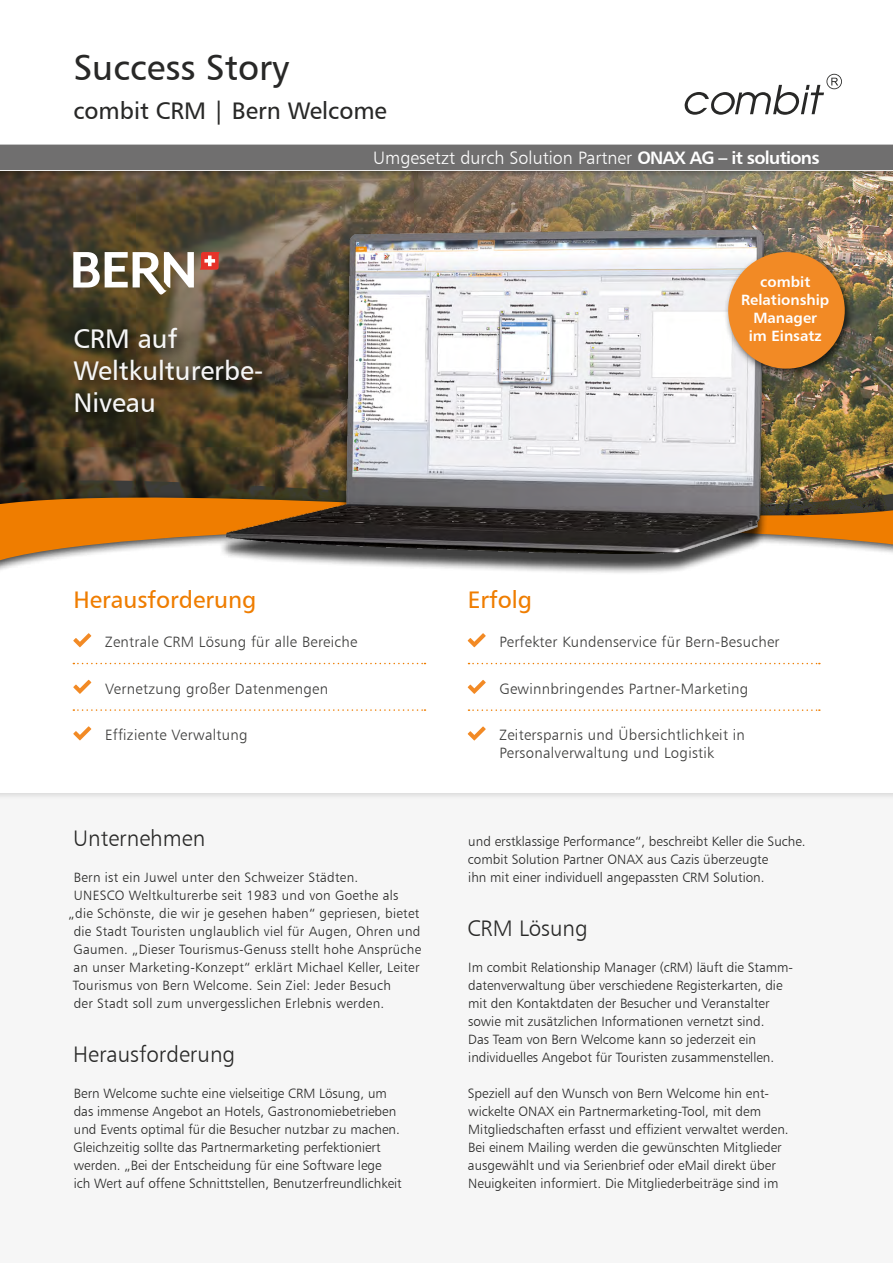
<style>
.page{position:relative;width:893px;height:1263px;background:#f6f6f6}
.page>*{position:absolute;margin:0;border:0;box-sizing:border-box;transform-origin:0 0}
.t1{font:36px "Humanist 777 BT Roman B";color:#282827}
.t2{font:27px/32.4px "Humanist 777 BT Roman B";color:#f6f6f6}
.t3{font:24px "Humanist 777 BT Roman B";color:#282827}
.t4{font:24px "Humanist 777 BT Roman B";color:#ef7d00}
.t5{font:22.5px "Humanist 777 BT Light B";color:#282827}
.t6{font:18px "Humanist 777 BT Light B";color:#fff}
.t7{font:15px/18px "Humanist 777 BT Light B";letter-spacing:.02em;color:#3c3c3b}
.t8{font:15px/17.9px "Humanist 777 BT Bold B";color:#fff;text-align:center}
.t9{font:13.5px/18px "Humanist 777 BT Light B";color:#282827}
.t10{font:13.5px "Humanist 777 BT Light B";letter-spacing:.02em;color:#282827}
.s1{font-family:"Humanist 777 BT Bold B"}
</style>
<div class="page">
<img style="left:0;top:179px;width:893px;height:298px">
<div style="left:0;top:513px;width:893px;height:288px;background:#000;opacity:.25"></div>
<div style="left:0;top:522px;width:893px;height:270px;background:#fff"></div>
<div style="left:71px;top:325px;width:205px;height:102px;background:#000;opacity:.75"></div>
<svg style="left:0;top:477px;width:893px;height:87px"></svg>
<div style="left:219px;top:234px;width:552px;height:341px;background:#000;opacity:.75"></div>
<img style="left:227px;top:229px;width:536px;height:325px">
<div style="left:0;top:0;width:893px;height:179px;background:#000;opacity:.75"></div>
<div style="left:0;top:0;width:893px;height:170px;background:#fff"></div>
<div style="left:0;top:145px;width:893px;height:25px;background:#706f6f"></div>
<svg style="left:684px;top:74px;width:158px;height:41px"></svg>
<svg style="left:200px;top:252px;width:20px;height:18px"></svg>
<svg style="left:73px;top:252px;width:121px;height:42px"></svg>
<svg style="left:73px;top:633px;width:18px;height:14px"></svg>
<svg style="left:73px;top:680px;width:18px;height:14px"></svg>
<svg style="left:73px;top:726px;width:18px;height:14px"></svg>
<svg style="left:73px;top:663px;width:352px;height:1px"></svg>
<svg style="left:73px;top:709px;width:352px;height:2px"></svg>
<svg style="left:468px;top:633px;width:18px;height:14px"></svg>
<svg style="left:468px;top:680px;width:18px;height:14px"></svg>
<svg style="left:468px;top:726px;width:18px;height:14px"></svg>
<svg style="left:468px;top:663px;width:352px;height:1px"></svg>
<svg style="left:468px;top:709px;width:352px;height:2px"></svg>
<div style="left:723px;top:247px;width:133px;height:133px;background:#000;opacity:.75"></div>
<div style="left:728px;top:252px;width:117px;height:117px;background:#f28a25;border-radius:50%"></div>
<h1 class="t1" style="left:73px;top:45px;width:217px">Success Story</h1>
<h3 class="t3" style="left:73px;top:96px;width:315px">combit CRM | Bern Welcome</h3>
<h3 class="t6" style="left:373px;top:147px;width:448px">Umgesetzt durch Solution Partner <span class="s1">ONAX AG – it solutions</span></h3>
<h2 class="t2" style="left:73px;top:322px;width:191px">CRM auf<br>Weltkulturerbe-<br>Niveau</h2>
<p class="t8" style="left:741px;top:272px;width:90px">combit<br>Relationship<br>Manager<br>im Einsatz</p>
<h3 class="t4" style="left:73px;top:585px;width:185px">Herausforderung</h3>
<p class="t7" style="left:105px;top:633px;width:254px">Zentrale CRM Lösung für alle Bereiche</p>
<p class="t7" style="left:105px;top:679px;width:225px">Vernetzung großer Datenmengen</p>
<p class="t7" style="left:105px;top:726px;width:144px">Effiziente Verwaltung</p>
<h3 class="t5" style="left:73px;top:824px;width:134px">Unternehmen</h3>
<p class="t10" style="left:74px;top:869px;width:286px">Bern ist ein Juwel unter den Schweizer Städten.</p>
<p class="t10" style="left:74px;top:887px;width:326px">UNESCO Weltkulturerbe seit 1983 und von Goethe als</p>
<p class="t10" style="left:69px;top:905px;width:352px">„die Schönste, die wir je gesehen haben“ gepriesen, bietet</p>
<p class="t10" style="left:74px;top:923px;width:348px">die Stadt Touristen unglaublich viel für Augen, Ohren und</p>
<p class="t10" style="left:74px;top:941px;width:349px">Gaumen. „Dieser Tourismus-Genuss stellt hohe Ansprüche</p>
<p class="t10" style="left:74px;top:959px;width:348px">an unser Marketing-Konzept“ erklärt Michael Keller, Leiter</p>
<p class="t10" style="left:73px;top:977px;width:320px">Tourismus von Bern Welcome. Sein Ziel: Jeder Besuch</p>
<p class="t10" style="left:74px;top:995px;width:312px">der Stadt soll zum unvergesslichen Erlebnis werden.</p>
<h3 class="t5" style="left:73px;top:1040px;width:164px">Herausforderung</h3>
<p class="t9" style="left:74px;top:1084px;width:330px">Bern Welcome suchte eine vielseitige CRM Lösung, um das immense Angebot an Hotels, Gastronomiebetrieben und Events optimal für die Besucher nutzbar zu machen.<br>Gleichzeitig sollte das Partnermarketing perfektioniert werden. „Bei der Entscheidung für eine Software lege<br>ich Wert auf offene Schnittstellen, Benutzerfreundlichkeit</p>
<h3 class="t4" style="left:468px;top:585px;width:66px">Erfolg</h3>
<p class="t7" style="left:499px;top:633px;width:282px">Perfekter Kundenservice für Bern-Besucher</p>
<p class="t7" style="left:499px;top:679px;width:250px">Gewinnbringendes Partner-Marketing</p>
<p class="t7" style="left:499px;top:726px;width:247px">Zeitersparnis und Übersichtlichkeit in<br>Personalverwaltung und Logistik</p>
<p class="t9" style="left:468px;top:832px;width:339px">und erstklassige Performance“, beschreibt Keller die Suche. combit Solution Partner ONAX aus Cazis überzeugte<br>ihn mit einer individuell angepassten CRM Solution.</p>
<h3 class="t5" style="left:467px;top:914px;width:122px">CRM Lösung</h3>
<p class="t9" style="left:468px;top:958px;width:326px">Im combit Relationship Manager (cRM) läuft die Stamm&shy;datenverwaltung über verschiedene Registerkarten, die mit den Kontaktdaten der Besucher und Veranstalter sowie mit zusätzlichen Informationen vernetzt sind.<br>Das Team von Bern Welcome kann so jederzeit ein individuelles Angebot für Touristen zusammenstellen.</p>
<p class="t9" style="left:468px;top:1084px;width:322px">Speziell auf den Wunsch von Bern Welcome hin ent&shy;wickelte ONAX ein Partnermarketing-Tool, mit dem Mitgliedschaften erfasst und effizient verwaltet werden.<br>Bei einem Mailing werden die gewünschten Mitglieder ausgewählt und via Serienbrief oder eMail direkt über Neuigkeiten informiert. Die Mitgliederbeiträge sind im</p>
</div>
